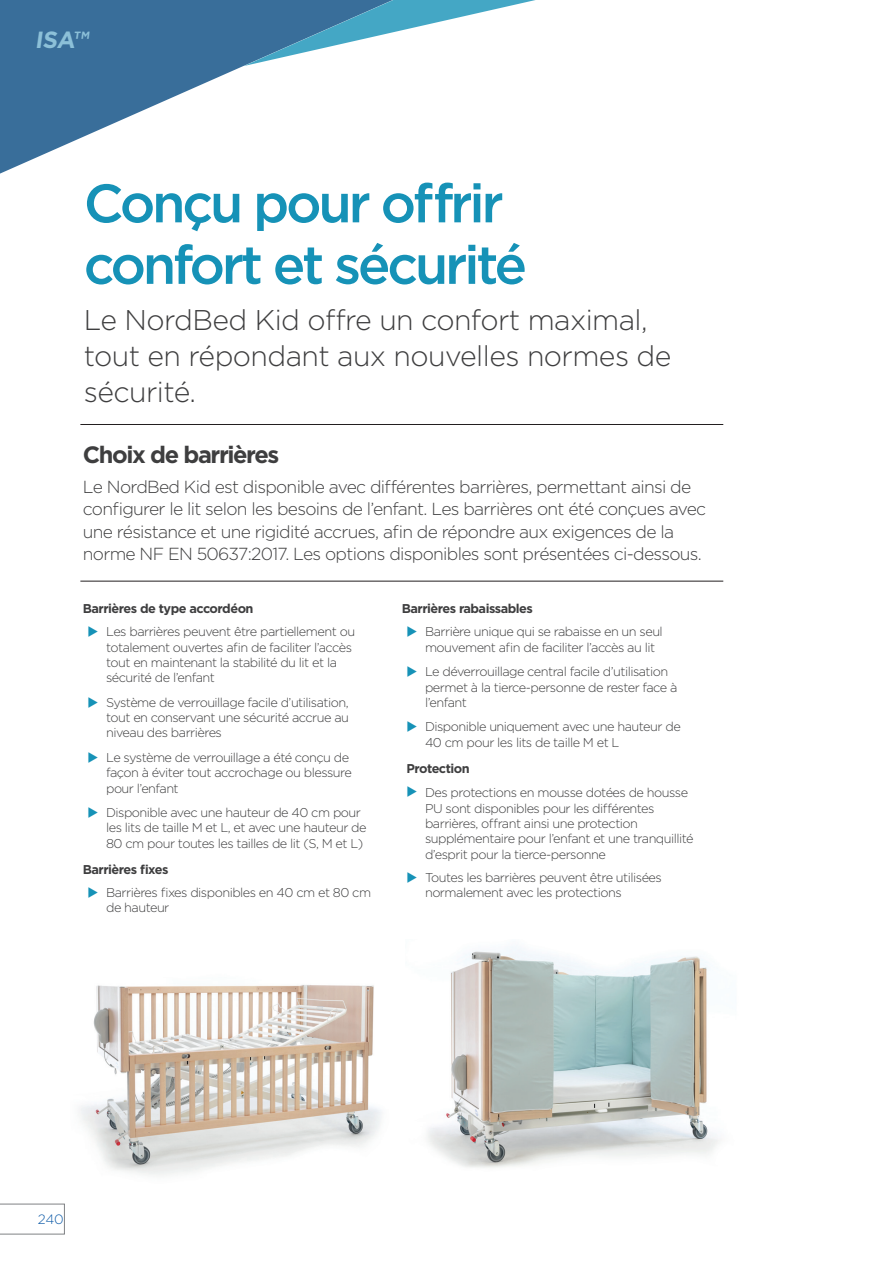
<style>
.page{position:relative;width:893px;height:1263px;background:#fff}
.page>*{position:absolute;margin:0;border:0;box-sizing:border-box;transform-origin:0 0}
.t1{font:500 54px/61.5px "Gotham";letter-spacing:-.06em;color:#1692b7}
.t2{font:300 28.5px/36px "Gotham";letter-spacing:-.02em;color:#3e3e3f}
.t3{font:700 23.55px "Gotham";letter-spacing:-.06em;color:#3e3e3f}
.t4{font:700 23.4px "Gotham";color:#8cc0d8}
.t5{font:300 17.4px/22.5px "Gotham";letter-spacing:-.04em;color:#3e3e3f}
.t6{font:300 13.5px "Gotham";color:#115da9}
.t7{font:300 12.75px/15.3px "Gotham";letter-spacing:-.04em;color:#3e3e3f}
.t8{font:700 12.75px "Gotham";letter-spacing:-.04em;color:#3e3e3f}
.s1{color:#1692b7}
</style>
<div class="page">
<img style="left:80px;top:985px;width:302px;height:190px">
<img style="left:428px;top:945px;width:291px;height:223px">
<hr style="left:80px;top:424px;width:643px;height:1px;background:#231f20">
<hr style="left:80px;top:581px;width:643px;height:1px;background:#231f20">
<svg style="left:0;top:66px;width:243px;height:108px"></svg>
<svg style="left:0;top:0;width:536px;height:66px;fill:#396e9a"></svg>
<svg style="left:0;top:1204px;width:65px;height:30px"></svg>
<p class="t4" style="left:35px;top:24px;width:59px">ISA™</p>
<p class="t1" style="left:84px;top:172px;width:445px">Conçu pour offrir confort et sécurité</p>
<p class="t2" style="left:84px;top:301px;width:589px">Le NordBed Kid offre un confort maximal, tout en répondant aux nouvelles normes de sécurité.</p>
<p class="t3" style="left:83px;top:439px;width:198px">Choix de barrières</p>
<p class="t5" style="left:83px;top:475px;width:625px">Le NordBed Kid est disponible avec différentes barrières, permettant ainsi de configurer le lit selon les besoins de l’enfant. Les barrières ont été conçues avec une résistance et une rigidité accrues, afin de répondre aux exigences de la norme NF EN 50637:2017. Les options disponibles sont présentées ci-dessous.</p>
<p class="t8" style="left:83px;top:600px;width:172px">Barrières de type accordéon</p>
<p class="t7" style="left:106px;top:624px;width:251px;text-indent:-19px"><span class="s1">◆</span> Les barrières peuvent être partiellement ou totalement ouvertes afin de faciliter l’accès tout en maintenant la stabilité du lit et la sécurité de l’enfant</p>
<p class="t7" style="left:106px;top:694px;width:244px;text-align:justify;text-indent:-19px"><span class="s1">◆</span> Système de verrouillage facile d’utilisation, tout en conservant une sécurité accrue au niveau des barrières</p>
<p class="t7" style="left:106px;top:749px;width:247px;text-indent:-19px"><span class="s1">◆</span> Le système de verrouillage a été conçu de façon à éviter tout accrochage ou blessure pour l’enfant</p>
<p class="t7" style="left:106px;top:805px;width:262px;text-indent:-19px"><span class="s1">◆</span> Disponible avec une hauteur de 40 cm pour les lits de taille M et L, et avec une hauteur de<br>80 cm pour toutes les tailles de lit (S, M et L)</p>
<p class="t8" style="left:83px;top:861px;width:87px">Barrières fixes</p>
<p class="t7" style="left:106px;top:884px;width:267px;text-indent:-19px"><span class="s1">◆</span> Barrières fixes disponibles en 40 cm et 80 cm de hauteur</p>
<p class="t8" style="left:402px;top:600px;width:133px">Barrières rabaissables</p>
<p class="t7" style="left:425px;top:624px;width:239px;text-indent:-19px"><span class="s1">◆</span> Barrière unique qui se rabaisse en un seul mouvement afin de faciliter l’accès au lit</p>
<p class="t7" style="left:425px;top:664px;width:254px;text-indent:-19px"><span class="s1">◆</span> Le déverrouillage central facile d’utilisation permet à la tierce-personne de rester face à l’enfant</p>
<p class="t7" style="left:425px;top:719px;width:257px;text-indent:-19px"><span class="s1">◆</span> Disponible uniquement avec une hauteur de<br>40 cm pour les lits de taille M et L</p>
<p class="t8" style="left:406px;top:760px;width:65px">Protection</p>
<p class="t7" style="left:425px;top:785px;width:270px;text-indent:-19px"><span class="s1">◆</span> Des protections en mousse dotées de housse PU sont disponibles pour les différentes barrières, offrant ainsi une protection supplémentaire pour l’enfant et une tranquillité d’esprit pour la tierce-personne</p>
<p class="t7" style="left:425px;top:869px;width:238px;text-indent:-19px"><span class="s1">◆</span> Toutes les barrières peuvent être utilisées normalement avec les protections</p>
<p class="t6" style="left:38px;top:1211px;width:28px">240</p>
</div>
